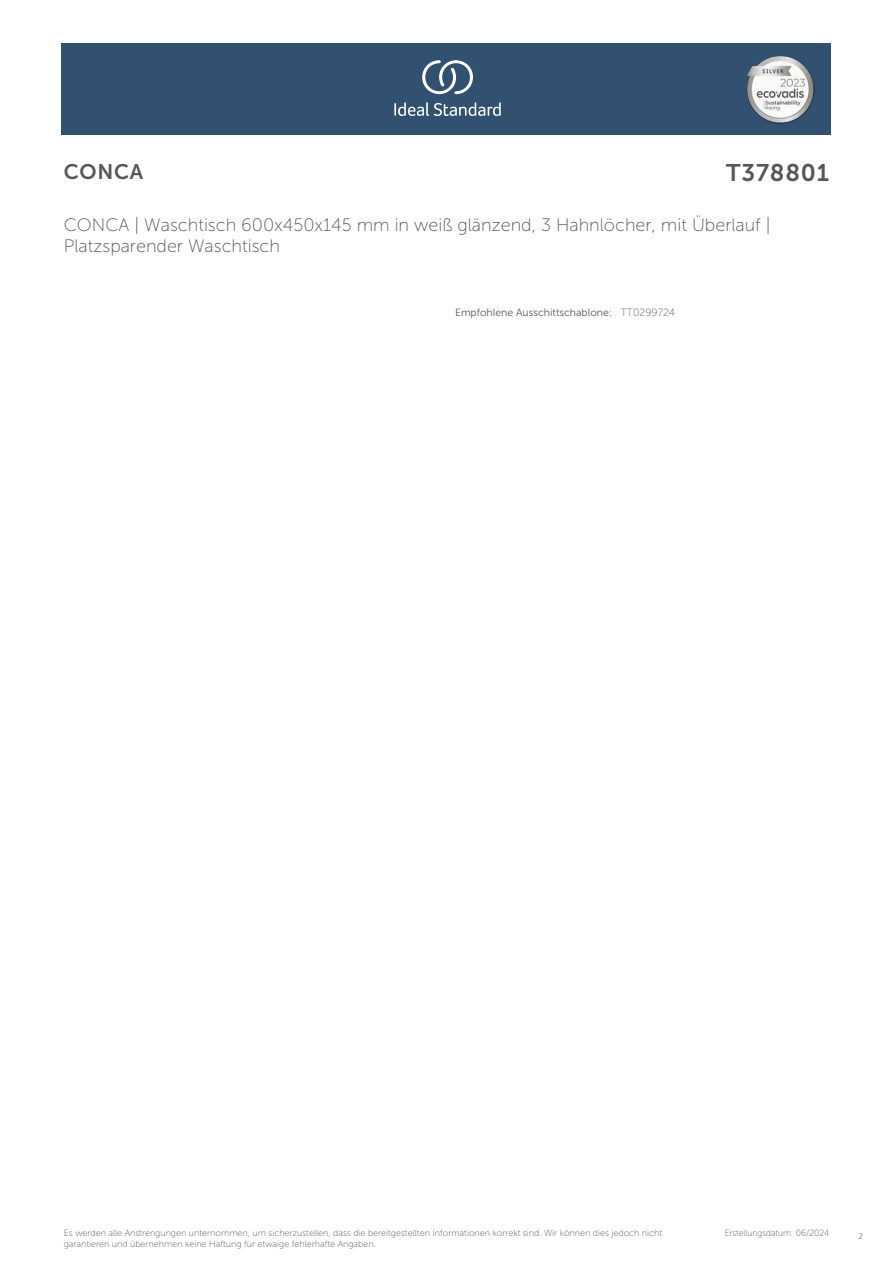
<style>
.page{position:relative;width:893px;height:1263px;background:#fff}
.page>*{position:absolute;margin:0;border:0;box-sizing:border-box;transform-origin:0 0}
.t1{font:24px "Museo Sans 700";letter-spacing:.035em;color:#575756}
.t2{font:21px "Museo Sans 700";letter-spacing:.035em;color:#575756}
.t3{font:18px/21.6px "Museo Sans 100";color:#575756}
.t4{font:10.5px "Museo Sans 300";color:#575756}
.t5{font:9px/10.8px "Museo Sans 100";color:#575756}
.t6{font:9px "Museo Sans 100";color:#575756;scale:.95 1}
.t7{font:300 9px "Calibri";color:#575756;scale:.95 1}
.s1{font-family:"Museo Sans 100"}
</style>
<div class="page">
<div style="left:62px;top:43px;width:769px;height:91px;background:#325070"></div>
<svg style="left:394px;top:102px;width:107px;height:14px"></svg>
<svg style="left:422px;top:60px;width:51px;height:34px"></svg>
<img style="left:746px;top:56px;width:68px;height:67px">
<h2 class="t2" style="left:64px;top:160px;width:81px">CONCA</h2>
<h1 class="t1" style="left:726px;top:160px;width:105px">T378801</h1>
<h3 class="t3" style="left:64px;top:214px;width:708px">CONCA | Waschtisch 600x450x145 mm in weiß glänzend, 3 Hahnlöcher, mit Überlauf |<br>Platzsparender Waschtisch</h3>
<p class="t4" style="left:455px;top:307px;width:221px">Empfohlene Ausschittschablone: <span class="s1">TT0299724</span></p>
<p class="t5" style="left:64px;top:1227px;width:600px">Es werden alle Anstrengungen unternommen, um sicherzustellen, dass die bereitgestellten Informationen korrekt sind. Wir können dies jedoch nicht garantieren und übernehmen keine Haftung für etwaige fehlerhafte Angaben.</p>
<p class="t6" style="left:725px;top:1228px;width:111px">Erstellungsdatum: 06/2024</p>
<p class="t7" style="left:858px;top:1230px;width:6px">2</p>
</div>
